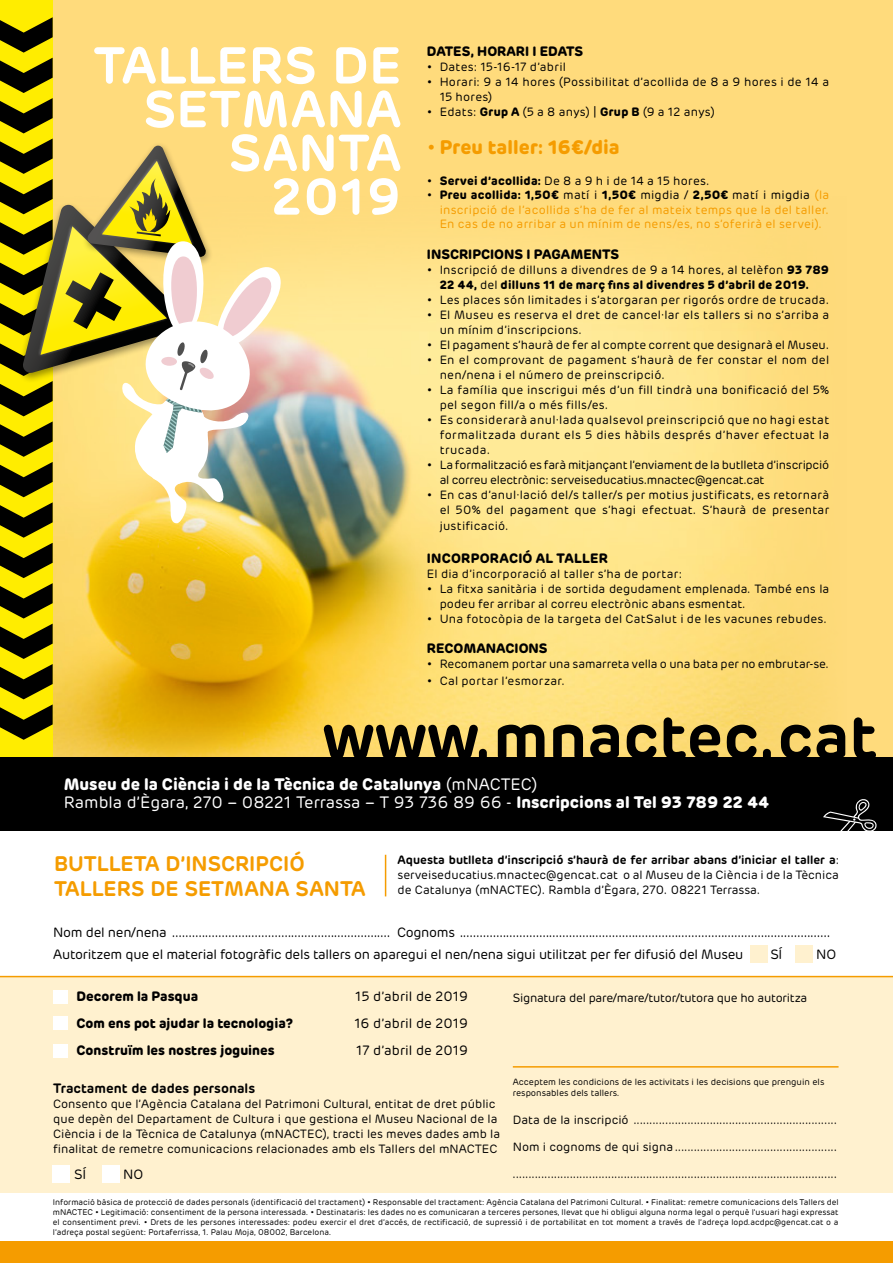
<style>
.page{position:relative;width:893px;height:1263px;background:#fff}
.page>*{position:absolute;margin:0;border:0;box-sizing:border-box;transform-origin:0 0}
.t1{font:600 64.5px "Rubrik";color:#000}
.t2{font:600 51.45px/43.7px "Rubrik";letter-spacing:.01em;color:#fff;text-align:right}
.t3{font:600 21px/25.2px "Rubrik";color:#f59c00}
.t4{font:700 19.5px "Rubrik";letter-spacing:.005em;color:#f59c00}
.t5{font:700 16.5px/18px "Rubrik";color:#fff}
.t6{font:13.5px/22.5px "Rubrik";letter-spacing:-.02em;color:#000}
.t7{font:700 13.5px "Rubrik";color:#000}
.t8{font:13.5px "Rubrik";color:#000}
.t9{font:600 13.5px "Rubrik";color:#000}
.t10{font:700 13.5px "Rubrik";letter-spacing:.02em;color:#000}
.t11{font:12px/15px "Rubrik";letter-spacing:.005em;color:#000}
.t12{font:12px/14.4px "Rubrik";letter-spacing:.02em;color:#f59c00;text-align:justify}
.t13{font:12px/15px "Rubrik";letter-spacing:-.02em;color:#000}
.t14{font:12px "Rubrik";letter-spacing:.025em;color:#000}
.t15{font:700 12px/15px "Rubrik";letter-spacing:.02em;color:#000;text-align:center}
.t16{font:9px/10.8px "Rubrik";color:#000}
.t17{font:8.25px/9.9px "Rubrik";color:#000;text-align:justify}
.s1{font-weight:700}
.s2{font-weight:700;color:#000}
.s3{color:#000}
.s4{font-weight:400}
.s5{font-weight:600}
</style>
<div class="page">
<div style="left:0;top:0;width:893px;height:779px;background:#ffdb7c"></div>
<img style="left:53px;top:251px;width:667px;height:506px">
<div style="left:0;top:0;width:53px;height:770px;background:#ffed00"></div>
<svg style="left:0;top:624px;width:53px;height:116px"></svg>
<svg style="left:0;top:17px;width:300px;height:601px"></svg>
<div style="left:0;top:757px;width:893px;height:74px;background:#000"></div>
<div style="left:0;top:1242px;width:893px;height:21px;background:#f59c00"></div>
<hr style="left:385px;top:855px;width:1px;height:41px;background:#f59c00">
<div style="left:0;top:976px;width:893px;height:93px;background:#fff1cf"></div>
<div style="left:0;top:1050px;width:893px;height:143px;background:#fff1cf"></div>
<div style="left:53px;top:990px;width:15px;height:14px;background:#fff"></div>
<div style="left:53px;top:1044px;width:15px;height:13px;background:#fff"></div>
<div style="left:53px;top:1016px;width:15px;height:14px;background:#fff"></div>
<div style="left:102px;top:1165px;width:17px;height:17px;background:#fff"></div>
<div style="left:795px;top:945px;width:17px;height:18px;background:#fff1cf"></div>
<div style="left:750px;top:945px;width:17px;height:18px;background:#fff1cf"></div>
<div style="left:53px;top:1165px;width:17px;height:17px;background:#fff"></div>
<hr style="left:0;top:976px;width:893px;height:1px;background:#f59c00">
<hr style="left:513px;top:1066px;width:325px;height:1px;background:#f59c00">
<h2 class="t2" style="left:94px;top:44px;width:309px">TALLERS DE<br>SETMANA<br>SANTA<br>2019</h2>
<p class="t7" style="left:427px;top:43px;width:158px">DATES, HORARI I EDATS</p>
<p class="t11" style="left:427px;top:59px;width:141px">• Dates: 15-16-17 d’abril</p>
<p class="t11" style="left:440px;top:74px;width:391px;text-indent:-13px">• Horari: 9 a 14 hores (Possibilitat d’acollida de 8 a 9 hores i de 14 a<br>15 hores)</p>
<p class="t14" style="left:427px;top:104px;width:289px">• Edats: <span class="s1">Grup A</span> (5 a 8 anys) | <span class="s1">Grup B</span> (9 a 12 anys)</p>
<h3 class="t4" style="left:427px;top:135px;width:194px">• Preu taller: 16€/dia</h3>
<p class="t11" style="left:427px;top:173px;width:284px"><span class="s1">• Servei d’acollida:</span> De 8 a 9 h i de 14 a 15 hores.</p>
<p class="t12" style="left:440px;top:188px;width:391px;text-indent:-13px"><span class="s2">• Preu acollida: 1,50€</span> <span class="s3">matí i</span> <span class="s2">1,50€</span> <span class="s3">migdia /</span> <span class="s2">2,50€</span> <span class="s3">matí i migdia</span> (la inscripció de l’acollida s’ha de fer al mateix temps que la del taller.<br>En cas de no arribar a un mínim de nens/es, no s’oferirà el servei).</p>
<p class="t7" style="left:427px;top:246px;width:194px">INSCRIPCIONS I PAGAMENTS</p>
<p class="t15" style="left:427px;top:262px;width:404px"><span class="s4">• Inscripció de dilluns a divendres de 9 a 14 hores, al telèfon</span> 93 789<br>22 44, <span class="s4">del</span> dilluns 11 de març fins al divendres 5 d’abril de 2019.</p>
<p class="t14" style="left:427px;top:292px;width:404px">• Les places són limitades i s’atorgaran per rigorós ordre de trucada.</p>
<p class="t11" style="left:440px;top:307px;width:391px;text-indent:-13px">• El Museu es reserva el dret de cancel·lar els tallers si no s’arriba a un mínim d’inscripcions.</p>
<p class="t11" style="left:427px;top:337px;width:404px">• El pagament s’haurà de fer al compte corrent que designarà el Museu.</p>
<p class="t11" style="left:440px;top:352px;width:391px;text-indent:-13px">• En el comprovant de pagament s’haurà de fer constar el nom del nen/nena i el número de preinscripció.</p>
<p class="t11" style="left:440px;top:382px;width:391px;text-indent:-13px">• La família que inscrigui més d’un fill tindrà una bonificació del 5% pel segon fill/a o més fills/es.</p>
<p class="t11" style="left:440px;top:412px;width:391px;text-align:justify;text-indent:-13px">• Es considerarà anul·lada qualsevol preinscripció que no hagi estat formalitzada durant els 5 dies hàbils després d’haver efectuat la trucada.</p>
<p class="t13" style="left:440px;top:457px;width:391px;text-indent:-13px">• La formalització es farà mitjançant l’enviament de la butlleta d’inscripció al correu electrònic: serveiseducatius.mnactec@gencat.cat</p>
<p class="t11" style="left:427px;top:487px;width:404px;text-align:right">• En cas d’anul·lació del/s taller/s per motius justificats, es retornarà el 50% del pagament que s’hagi efectuat. S’haurà de presentar</p>
<p class="t11" style="left:440px;top:519px;width:70px">justificació.</p>
<p class="t10" style="left:427px;top:549px;width:183px">INCORPORACIÓ AL TALLER</p>
<p class="t11" style="left:427px;top:566px;width:257px">El dia d’incorporació al taller s’ha de portar:</p>
<p class="t11" style="left:440px;top:581px;width:391px;text-indent:-13px">• La fitxa sanitària i de sortida degudament emplenada. També ens la podeu fer arribar al correu electrònic abans esmentat.</p>
<p class="t11" style="left:427px;top:611px;width:402px">• Una fotocòpia de la targeta del CatSalut i de les vacunes rebudes.</p>
<p class="t7" style="left:427px;top:640px;width:122px">RECOMANACIONS</p>
<p class="t11" style="left:427px;top:657px;width:404px">• Recomanem portar una samarreta vella o una bata per no embrutar-se.</p>
<p class="t14" style="left:427px;top:673px;width:139px">• Cal portar l’esmorzar.</p>
<h1 class="t1" style="left:322px;top:696px;width:556px">www.mnactec.cat</h1>
<h3 class="t5" style="left:64px;top:775px;width:707px">Museu de la Ciència i de la Tècnica de Catalunya <span class="s4">(mNACTEC)<br>Rambla d’Ègara, 270 – 08221 Terrassa – T 93 736 89 66 -</span> Inscripcions al Tel 93 789 22 44</h3>
<h3 class="t3" style="left:54px;top:850px;width:313px">BUTLLETA D’INSCRIPCIÓ<br>TALLERS DE SETMANA SANTA</h3>
<p class="t11" style="left:398px;top:852px;width:443px;text-align:justify"><span class="s5">Aquesta butlleta d’inscripció s’haurà de fer arribar abans d’iniciar el taller a</span>: serveiseducatius.mnactec@gencat.cat o al Museu de la Ciència i de la Tècnica de Catalunya (mNACTEC). Rambla d’Ègara, 270. 08221 Terrassa.</p>
<p class="t6" style="left:53px;top:921px;width:779px">Nom del nen/nena .................................................................. Cognoms ................................................................................................................<br>Autoritzem que el material fotogràfic dels tallers on aparegui el nen/nena sigui utilitzat per fer difusió del Museu</p>
<p class="t6" style="left:770px;top:943px;width:13px">SÍ</p>
<p class="t6" style="left:816px;top:943px;width:21px">NO</p>
<p class="t7" style="left:77px;top:988px;width:123px">Decorem la Pasqua</p>
<p class="t8" style="left:355px;top:988px;width:114px">15 d’abril de 2019</p>
<p class="t7" style="left:77px;top:1015px;width:218px">Com ens pot ajudar la tecnologia?</p>
<p class="t8" style="left:354px;top:1015px;width:115px">16 d’abril de 2019</p>
<p class="t7" style="left:77px;top:1042px;width:200px">Construïm les nostres joguines</p>
<p class="t8" style="left:356px;top:1042px;width:113px">17 d’abril de 2019</p>
<p class="t9" style="left:53px;top:1080px;width:203px">Tractament de dades personals</p>
<p class="t11" style="left:53px;top:1097px;width:449px">Consento que l’Agència Catalana del Patrimoni Cultural, entitat de dret públic que depèn del Departament de Cultura i que gestiona el Museu Nacional de la Ciència i de la Tècnica de Catalunya (mNACTEC), tracti les meves dades amb la finalitat de remetre comunicacions relacionades amb els Tallers del mNACTEC</p>
<p class="t6" style="left:74px;top:1163px;width:14px">SÍ</p>
<p class="t6" style="left:123px;top:1163px;width:22px">NO</p>
<p class="t13" style="left:513px;top:990px;width:296px">Signatura del pare/mare/tutor/tutora que ho autoritza</p>
<p class="t16" style="left:513px;top:1076px;width:313px">Acceptem les condicions de les activitats i les decisions que prenguin els responsables dels tallers.</p>
<p class="t11" style="left:513px;top:1112px;width:326px">Data de la inscripció ................................................................</p>
<p class="t11" style="left:513px;top:1139px;width:326px">Nom i cognoms de qui signa ...................................................</p>
<p class="t11" style="left:513px;top:1166px;width:326px">......................................................................................................</p>
<p class="t17" style="left:53px;top:1197px;width:787px">Informació bàsica de protecció de dades personals (identificació del tractament) • Responsable del tractament: Agència Catalana del Patrimoni Cultural. • Finalitat: remetre comunicacions dels Tallers del mNACTEC • Legitimació: consentiment de la persona interessada. • Destinataris: les dades no es comunicaran a terceres persones, llevat que hi obligui alguna norma legal o perquè l’usuari hagi expressat el consentiment previ. • Drets de les persones interessades: podeu exercir el dret d’accés, de rectificació, de supressió i de portabilitat en tot moment a través de l’adreça lopd.acdpc@gencat.cat o a l’adreça postal següent: Portaferrissa, 1. Palau Moja, 08002, Barcelona.</p>
</div>
